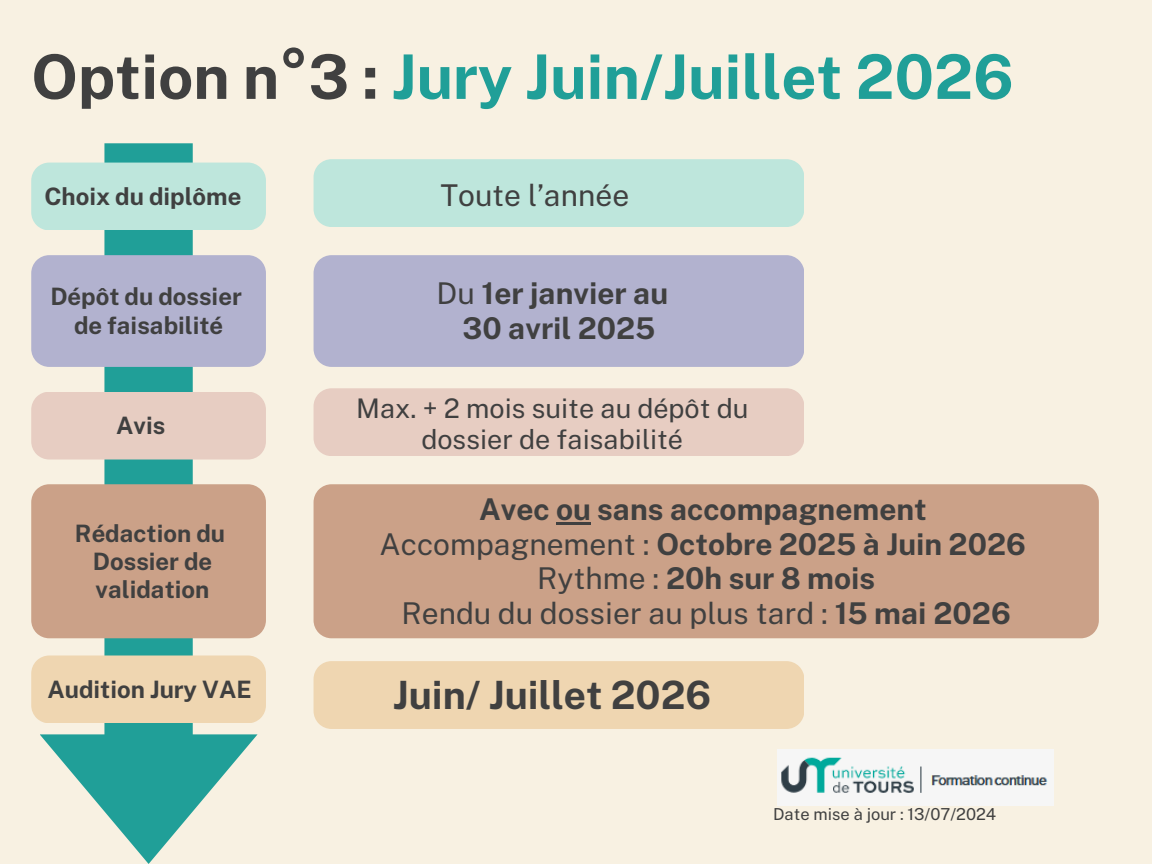
<style>
.page{position:relative;width:1152px;height:864px;background:#f8f1e2}
.page>*{position:absolute;margin:0;border:0;box-sizing:border-box;transform-origin:0 0}
.t1{font:700 61.5px "Public Sans";color:#209f98}
.t2{font:700 39px "Public Sans";color:#404040}
.t3{font:700 30px/34.8px "Public Sans";color:#404040;text-align:center}
.t4{font:30px "Public Sans";color:#404040}
.t5{font:27px/31.5px "Public Sans";color:#404040;text-align:center}
.t6{font:700 24px/28.2px "Public Sans";color:#404040;text-align:center}
.t7{font:16.5px "Public Sans";color:#404040}
.s1{color:#404040}
.s2{font-weight:400}
</style>
<div class="page">
<svg style="left:40px;top:143px;width:218px;height:721px"></svg>
<div style="left:31px;top:255px;width:235px;height:112px;background:#b2b2cf"></div>
<div style="left:31px;top:163px;width:235px;height:67px;background:#bee6dc"></div>
<div style="left:31px;top:392px;width:235px;height:68px;background:#e7cdc2"></div>
<div style="left:31px;top:484px;width:235px;height:154px;background:#cba188"></div>
<div style="left:31px;top:656px;width:235px;height:67px;background:#efd6b1"></div>
<div style="left:314px;top:661px;width:490px;height:68px;background:#efd6b1"></div>
<div style="left:314px;top:484px;width:785px;height:154px;background:#cba188"></div>
<hr style="left:556px;top:522px;width:35px;height:2px;background:#404040">
<div style="left:314px;top:388px;width:490px;height:68px;background:#e7cdc2"></div>
<div style="left:314px;top:255px;width:490px;height:112px;background:#b2b2cf"></div>
<div style="left:314px;top:159px;width:490px;height:68px;background:#bee6dc"></div>
<img style="left:778px;top:750px;width:276px;height:56px">
<h2 class="t1" style="left:31px;top:40px;width:984px"><span class="s1">Option n°3 :</span> Jury Juin/Juillet 2026</h2>
<h1 class="t6" style="left:44px;top:182px;width:198px">Choix du diplôme</h1>
<p class="t6" style="left:50px;top:283px;width:193px">Dépôt du dossier de faisabilité</p>
<h4 class="t6" style="left:116px;top:411px;width:51px">Avis</h4>
<h4 class="t6" style="left:75px;top:519px;width:152px">Rédaction du<br>Dossier de validation</h4>
<h3 class="t4" style="left:440px;top:177px;width:190px">Toute l’année</h3>
<h3 class="t3" style="left:437px;top:276px;width:233px"><span class="s2">Du</span> 1er janvier au</h3>
<h3 class="t3" style="left:463px;top:311px;width:194px">30 avril 2025</h3>
<h3 class="t5" style="left:356px;top:392px;width:394px">Max. + 2 mois suite au dépôt du dossier de faisabilité</h3>
<h4 class="t3" style="left:380px;top:491px;width:648px">Avec ou sans accompagnement<br><span class="s2">Accompagnement :</span> Octobre 2025 à Juin 2026<br><span class="s2">Rythme :</span> 20h sur 8 mois<br><span class="s2">Rendu du dossier au plus tard :</span> 15 mai 2026</h4>
<h4 class="t6" style="left:48px;top:675px;width:206px">Audition Jury VAE</h4>
<h4 class="t2" style="left:393px;top:672px;width:319px">Juin/ Juillet 2026</h4>
<p class="t7" style="left:773px;top:804px;width:225px">Date mise à jour : 13/07/2024</p>
</div>
